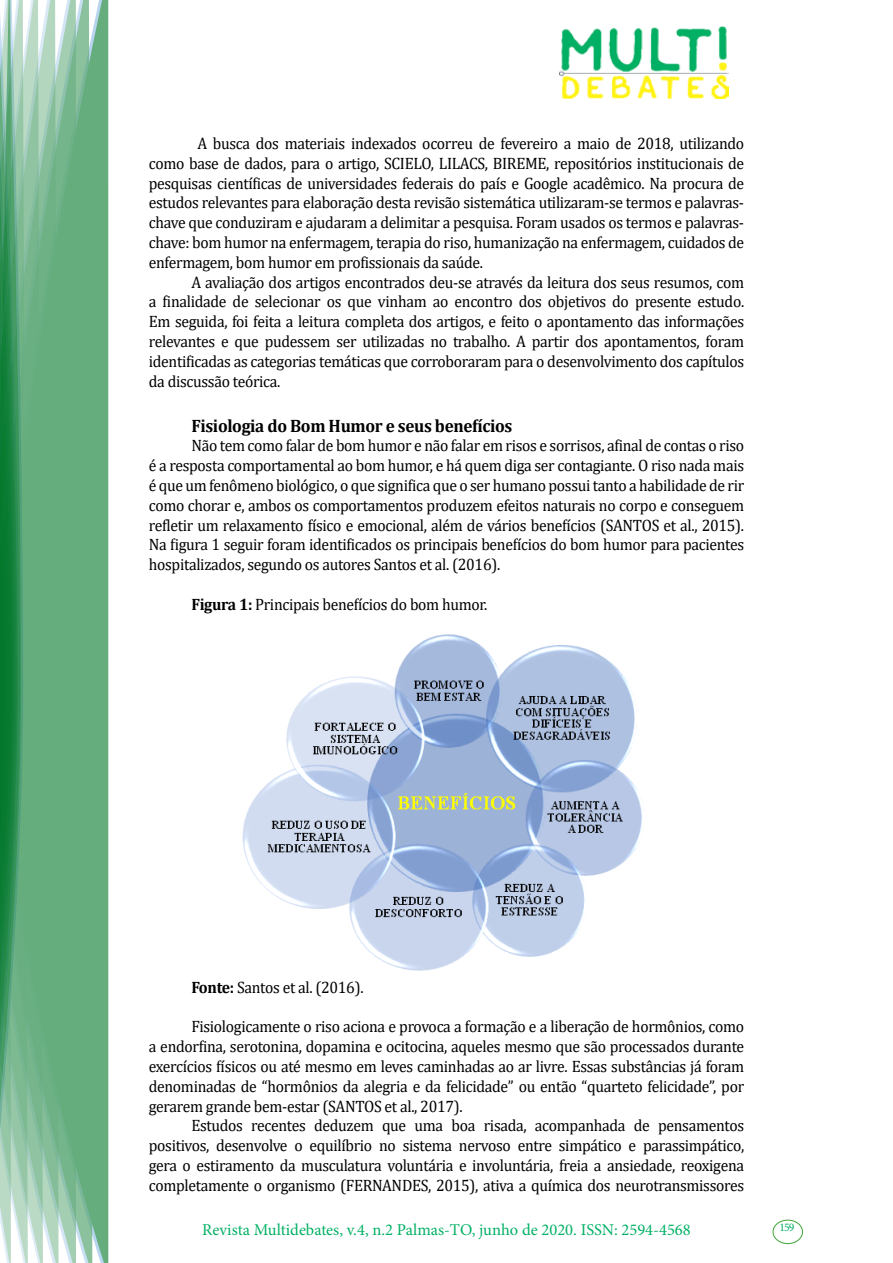
<style>
.page{position:relative;width:893px;height:1263px;background:#fff}
.page>*{position:absolute;margin:0;border:0;box-sizing:border-box;transform-origin:0 0}
.t1{font:700 18px "Cambria";letter-spacing:-.02em;color:#000;scale:.95 1}
.t2{font:16.5px/19.8px "Cambria";letter-spacing:-.02em;color:#000;text-align:justify;scale:.95 1}
.t3{font:16.5px "Minion Pro";color:#00b064}
.t4{font:11.7px "Minion Pro";color:#00b064}
.s1{font-weight:700}
</style>
<div class="page">
<img style="left:559px;top:26px;width:169px;height:72px">
<div style="left:95px;top:0;width:14px;height:1263px;background:#66ad7e"></div>
<svg style="left:79px;top:0;width:16px;height:1263px;background:#6cb083"></svg>
<svg style="left:62px;top:0;width:17px;height:1263px;background:#6fb287"></svg>
<svg style="left:45px;top:0;width:17px;height:1263px;background:#77b68d"></svg>
<svg style="left:30px;top:0;width:15px;height:1263px;background:#7bb891"></svg>
<svg style="left:0;top:0;width:30px;height:1263px;background:#5ba779"></svg>
<div style="left:772px;top:1219px;width:31px;height:25px;border:1px solid #3fa535;border-radius:50%"></div>
<img style="left:242px;top:634px;width:403px;height:337px">
<p class="t2" style="left:149px;top:133px;width:628px;text-indent:49px">A busca dos materiais indexados ocorreu de fevereiro a maio de 2018, utilizando como base de dados, para o artigo, SCIELO, LILACS, BIREME, repositórios institucionais de pesquisas científicas de universidades federais do país e Google acadêmico. Na procura de estudos relevantes para elaboração desta revisão sistemática utilizaram-se termos e palavras&shy;chave que conduziram e ajudaram a delimitar a pesquisa. Foram usados os termos e palavras&shy;chave: bom humor na enfermagem, terapia do riso, humanização na enfermagem, cuidados de enfermagem, bom humor em profissionais da saúde.</p>
<p class="t2" style="left:149px;top:272px;width:628px;text-indent:43px">A avaliação dos artigos encontrados deu-se através da leitura dos seus resumos, com a finalidade de selecionar os que vinham ao encontro dos objetivos do presente estudo.<br>Em seguida, foi feita a leitura completa dos artigos, e feito o apontamento das informações relevantes e que pudessem ser utilizadas no trabalho. A partir dos apontamentos, foram identificadas as categorias temáticas que corroboraram para o desenvolvimento dos capítulos da discussão teórica.</p>
<p class="t1" style="left:191px;top:413px;width:339px">Fisiologia do Bom Humor e seus benefícios</p>
<p class="t2" style="left:149px;top:436px;width:628px;text-indent:43px">Não tem como falar de bom humor e não falar em risos e sorrisos, afinal de contas o riso é a resposta comportamental ao bom humor, e há quem diga ser contagiante. O riso nada mais é que um fenômeno biológico, o que significa que o ser humano possui tanto a habilidade de rir como chorar e, ambos os comportamentos produzem efeitos naturais no corpo e conseguem refletir um relaxamento físico e emocional, além de vários benefícios (SANTOS et al., 2015).<br>Na figura 1 seguir foram identificados os principais benefícios do bom humor para pacientes hospitalizados, segundo os autores Santos et al. (2016).</p>
<p class="t2" style="left:191px;top:594px;width:313px"><span class="s1">Figura 1:</span> Principais benefícios do bom humor.</p>
<p class="t2" style="left:191px;top:977px;width:183px"><span class="s1">Fonte:</span> Santos et al. (2016).</p>
<p class="t2" style="left:149px;top:1017px;width:628px;text-indent:43px">Fisiologicamente o riso aciona e provoca a formação e a liberação de hormônios, como a endorfina, serotonina, dopamina e ocitocina, aqueles mesmo que são processados durante exercícios físicos ou até mesmo em leves caminhadas ao ar livre. Essas substâncias já foram denominadas de “hormônios da alegria e da felicidade” ou então “quarteto felicidade”, por gerarem grande bem-estar (SANTOS et al., 2017).</p>
<p class="t2" style="left:149px;top:1116px;width:628px;text-indent:43px">Estudos recentes deduzem que uma boa risada, acompanhada de pensamentos positivos, desenvolve o equilíbrio no sistema nervoso entre simpático e parassimpático, gera o estiramento da musculatura voluntária e involuntária, freia a ansiedade, reoxigena completamente o organismo (FERNANDES, 2015), ativa a química dos neurotransmissores</p>
<p class="t3" style="left:202px;top:1218px;width:490px">Revista Multidebates, v.4, n.2 Palmas-TO, junho de 2020. ISSN: 2594-4568</p>
<p class="t4" style="left:779px;top:1219px;width:16px">159</p>
</div>
